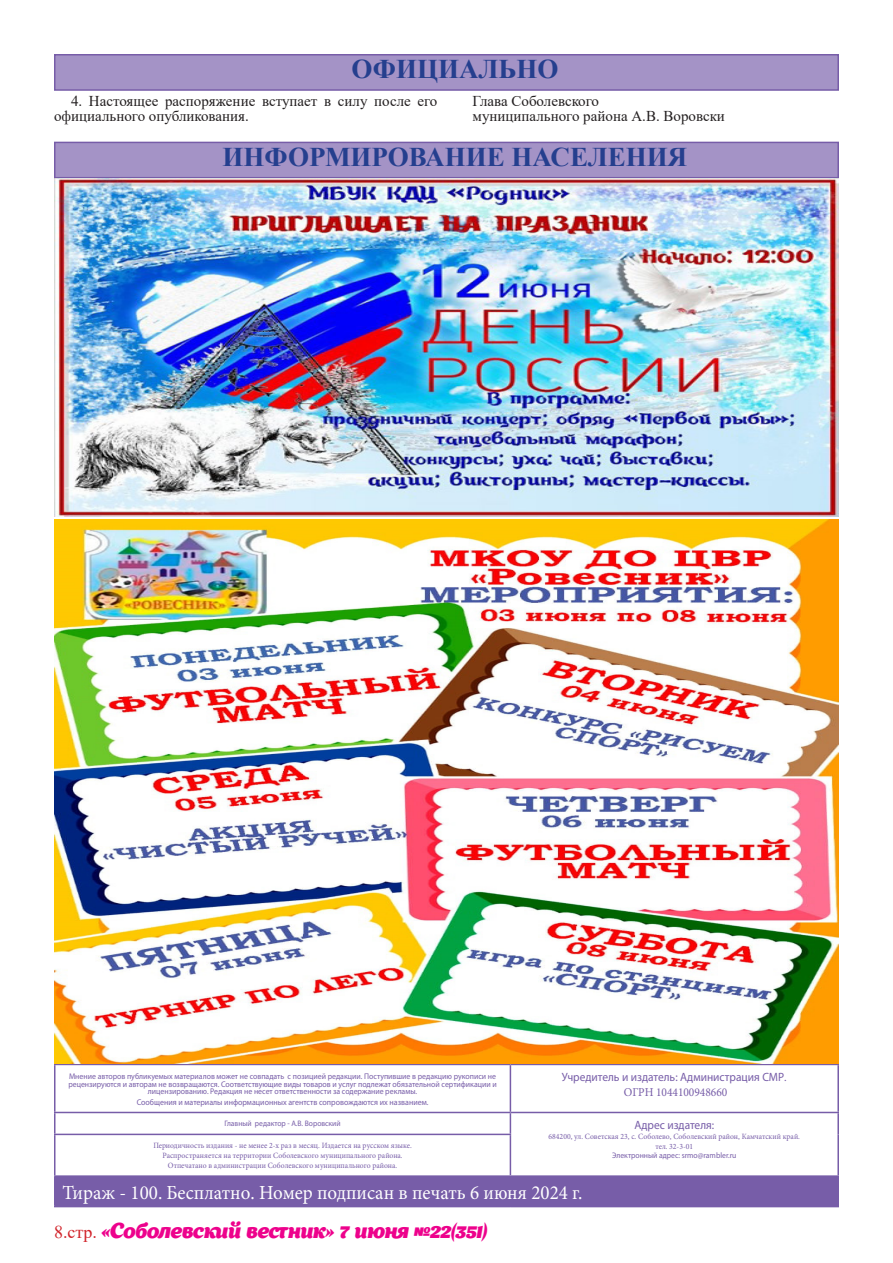
<style>
.page{position:relative;width:893px;height:1263px;background:#fff}
.page>*{position:absolute;margin:0;border:0;box-sizing:border-box;transform-origin:0 0}
.Основной_абзац{font:700 27px "Times New Roman";color:#253f8e}
.t1{font:italic 21px "Appetite";color:#ed028c}
.t2{font:19.95px "Minion Pro";color:#fff;scale:.95 1}
.t3{font:15px/15px "Times New Roman";color:#231f20}
.t4{font:12px "Myriad Pro";color:#775da8;scale:.95 1}
.t5{font:12px "Minion Pro";color:#775da8;scale:.95 1}
.t6{font:8.4px "Myriad Pro";color:#775da8;scale:.95 1}
.t7{font:8.25px/7.9px "Myriad Pro";color:#775da8;text-align:center;scale:.95 1}
.t8{font:8.1px "Minion Pro";color:#775da8;scale:.95 1}
.t9{font:8.1px "Myriad Pro";color:#775da8;scale:.95 1}
.t10{font:7.95px "Myriad Pro";color:#775da8;scale:.95 1}
.s1{font-family:"Minion Pro"}
.s2{font-family:"Times New Roman";font-style:normal;font-size:18px;color:#d1232a}
</style>
<div class="page">
<div style="left:55px;top:55px;width:783px;height:35px;background:#a493c6"></div>
<div style="left:54px;top:54px;width:785px;height:37px;border:2px solid #775da8"></div>
<svg style="left:56px;top:1065px;width:781px;height:110px"></svg>
<div style="left:55px;top:1176px;width:783px;height:30px;background:#775da8"></div>
<hr style="left:510px;top:1065px;width:1px;height:47px;background:#775da8">
<hr style="left:54px;top:1112px;width:456px;height:1px;background:#775da8">
<hr style="left:510px;top:1112px;width:329px;height:1px;background:#775da8">
<svg style="left:510px;top:1113px;width:1px;height:21px"></svg>
<hr style="left:54px;top:1134px;width:457px;height:1px;background:#775da8">
<hr style="left:510px;top:1135px;width:1px;height:40px;background:#775da8">
<hr style="left:54px;top:1177px;width:2px;height:29px;background:#775da8">
<hr style="left:837px;top:1177px;width:2px;height:29px;background:#775da8">
<hr style="left:54px;top:1206px;width:456px;height:1px;background:#775da8">
<hr style="left:510px;top:1206px;width:329px;height:1px;background:#775da8">
<hr style="left:54px;top:1064px;width:456px;height:1px;background:#775da8">
<hr style="left:54px;top:1065px;width:2px;height:47px;background:#775da8">
<hr style="left:510px;top:1064px;width:329px;height:1px;background:#775da8">
<hr style="left:837px;top:1065px;width:2px;height:47px;background:#775da8">
<hr style="left:54px;top:1113px;width:2px;height:21px;background:#775da8">
<hr style="left:837px;top:1113px;width:2px;height:21px;background:#775da8">
<hr style="left:837px;top:1134px;width:2px;height:41px;background:#775da8">
<hr style="left:510px;top:1175px;width:329px;height:2px;background:#775da8">
<hr style="left:54px;top:1135px;width:2px;height:40px;background:#775da8">
<hr style="left:54px;top:1175px;width:456px;height:2px;background:#775da8">
<div style="left:55px;top:142px;width:783px;height:36px;background:#a493c6"></div>
<div style="left:54px;top:142px;width:785px;height:36px;border:2px solid #775da8"></div>
<img style="left:54px;top:178px;width:785px;height:339px">
<img style="left:54px;top:519px;width:785px;height:545px">
<p class="Основной_абзац" style="left:351px;top:50px;width:209px">ОФИЦИАЛЬНО</p>
<p class="t3" style="left:54px;top:93px;width:385px;text-indent:17px">4. Настоящее распоряжение вступает в силу после его официального опубликования.</p>
<p class="t3" style="left:472px;top:93px;width:128px">Глава Соболевского</p>
<p class="t3" style="left:472px;top:108px;width:254px">муниципального района А.В. Воровски</p>
<p class="Основной_абзац" style="left:223px;top:137px;width:466px">ИНФОРМИРОВАНИЕ НАСЕЛЕНИЯ</p>
<p class="t7" style="left:68px;top:1072px;width:452px">Мнение авторов публикуемых материалов может не совпадать с позицией редакции. Поступившие в редакцию рукописи не рецензируются и авторам не возвращаются. Соответствующие виды товаров и услуг подлежат обязательной сертификации и лицензированию. Редакция не несет ответственности за содержание рекламы.</p>
<p class="t6" style="left:137px;top:1096px;width:309px">Сообщения и материалы информационных агентств сопровождаются их названием.</p>
<p class="t4" style="left:562px;top:1070px;width:238px">Учредитель и издатель: Администрация СМР<span class="s1">.</span></p>
<p class="t5" style="left:624px;top:1084px;width:111px">ОГРН 1044100948660</p>
<p class="t10" style="left:225px;top:1119px;width:124px">Главный редактор - А.В. Воровский</p>
<p class="t4" style="left:634px;top:1118px;width:86px">Адрес издателя:</p>
<p class="t8" style="left:549px;top:1131px;width:266px">684200, ул. Советская 23, с. Соболево, Соболевский район, Камчатский край.</p>
<p class="t8" style="left:655px;top:1141px;width:41px">тел. 32-3-01</p>
<p class="t9" style="left:612px;top:1151px;width:132px">Электронный адрес: srmo@rambler.ru</p>
<p class="t8" style="left:153px;top:1140px;width:274px">Периодичность издания - не менее 2-х раз в месяц. Издается на русском языке.</p>
<p class="t8" style="left:162px;top:1150px;width:254px">Распространяется на территории Соболевского муниципального района.</p>
<p class="t8" style="left:168px;top:1159px;width:243px">Отпечатано в администрации Соболевского муниципального района.</p>
<p class="t2" style="left:62px;top:1179px;width:549px">Тираж - 100. Бесплатно. Номер подписан в печать 6 июня 2024 г.</p>
<h2 class="t1" style="left:54px;top:1217px;width:435px"><span class="s2">8.стр.</span> «Соболевский вестник» 7 июня №22(351)</h2>
</div>
